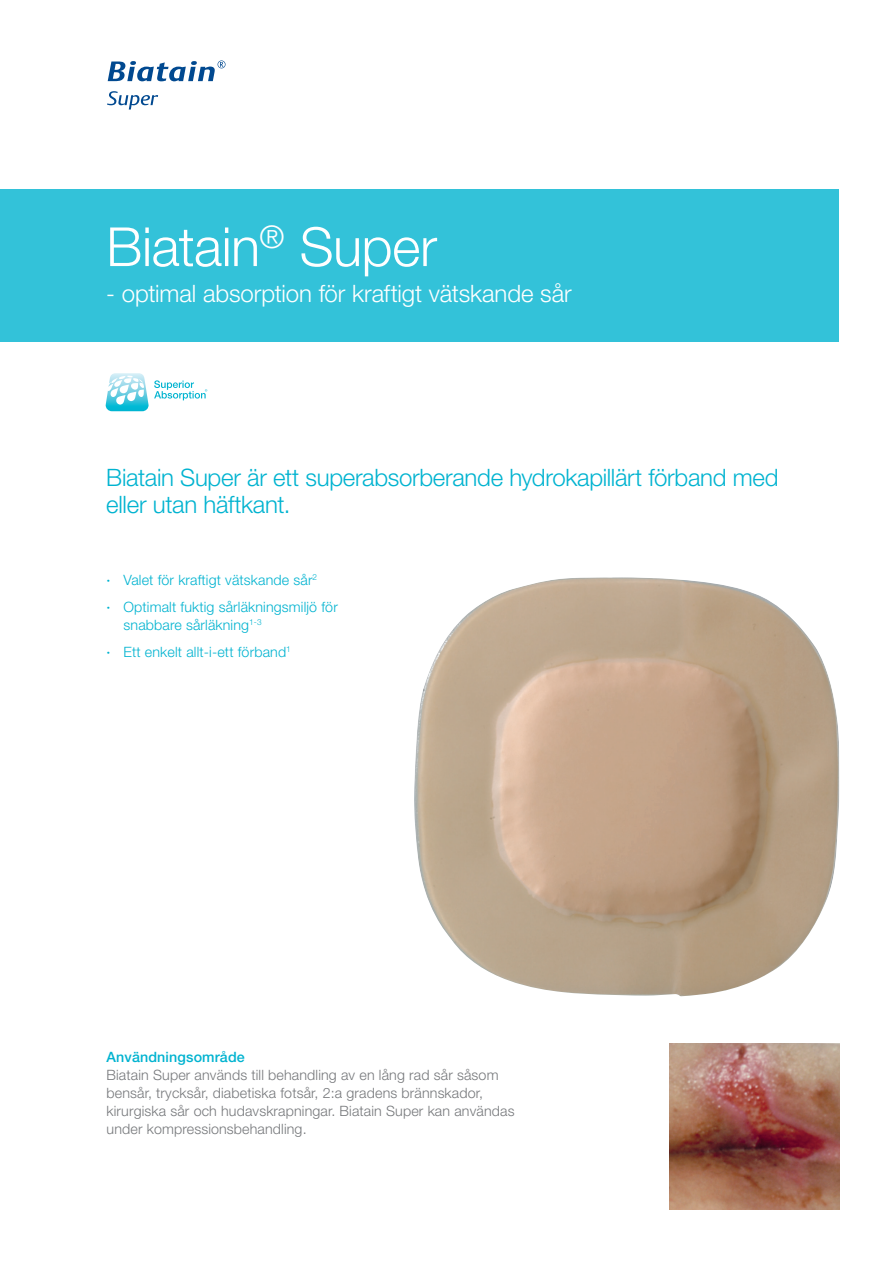
<style>
.page{position:relative;width:893px;height:1263px;background:#fff}
.page>*{position:absolute;margin:0;border:0;box-sizing:border-box;transform-origin:0 0}
.Brochure_cover_headi{font:300 54px "Helvetica Neue LT Pro";letter-spacing:-.01em;color:#fff}
.Spread_introduction{font:300 24px/27px "Helvetica Neue LT Pro";letter-spacing:-.015em;color:#00b3d0}
.Brochure_cover_headi-2{font:300 24px "Helvetica Neue LT Pro";letter-spacing:-.005em;color:#fff}
.Spread_text{font:300 14.25px/18px "Helvetica Neue LT Pro";letter-spacing:.01em;color:#76787b}
.t1{font:300 14.25px/18px "Helvetica Neue LT Pro";letter-spacing:.01em;color:#00b3d0}
.Spread_text_headings{font:500 14.25px "Helvetica Neue LT Pro";letter-spacing:.01em;color:#00b3d0}
.s1{font-weight:500}
</style>
<div class="page">
<div style="left:0;top:189px;width:839px;height:152px;background:#33c2d9"></div>
<svg style="left:105px;top:373px;width:102px;height:38px"></svg>
<img style="left:414px;top:577px;width:425px;height:419px">
<img style="left:669px;top:1043px;width:170px;height:166px">
<svg style="left:108px;top:60px;width:117px;height:21px"></svg>
<svg style="left:107px;top:91px;width:51px;height:19px"></svg>
<p class="Brochure_cover_headi" style="left:106px;top:214px;width:332px">Biatain<sup>®</sup> Super</p>
<p class="Brochure_cover_headi-2" style="left:106px;top:279px;width:467px">- optimal absorption för kraftigt vätskande sår</p>
<p class="Spread_introduction" style="left:106px;top:463px;width:674px">Biatain Super är ett superabsorberande hydrokapillärt förband med eller utan häftkant.</p>
<p class="t1" style="left:107px;top:570px;width:212px"><span class="s1">∙</span> Valet för kraftigt vätskande sår<sup>2</sup></p>
<p class="t1" style="left:124px;top:597px;width:216px;text-indent:-17px"><span class="s1">∙</span> Optimalt fuktig sårläkningsmiljö för snabbare sårläkning<sup>1-3</sup></p>
<p class="t1" style="left:107px;top:642px;width:186px"><span class="s1">∙</span> Ett enkelt allt-i-ett förband<sup>1</sup></p>
<p class="Spread_text_headings" style="left:107px;top:1048px;width:140px">Användningsområde</p>
<p class="Spread_text" style="left:107px;top:1065px;width:409px">Biatain Super används till behandling av en lång rad sår såsom bensår, trycksår, diabetiska fotsår, 2:a gradens brännskador, kirurgiska sår och hudavskrapningar. Biatain Super kan användas under kompressionsbehandling.</p>
</div>
